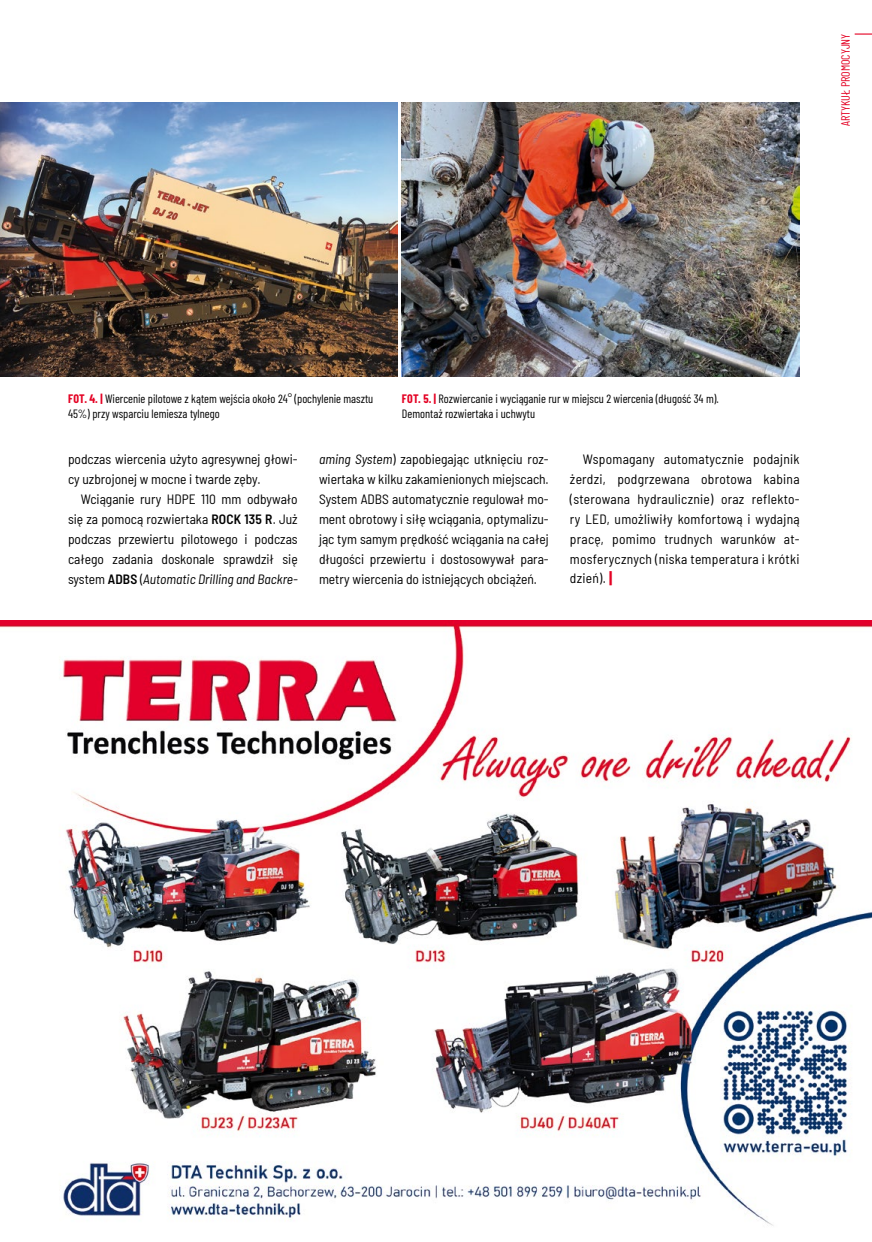
<style>
.page{position:relative;width:872px;height:1242px;background:#fff}
.page>*{position:absolute;margin:0;border:0;box-sizing:border-box;transform-origin:0 0}
.t1{font:semi-condensed 13.5px/20px "Barlow";color:#000;text-align:justify}
.t2{font:12px/14.4px "Barlow Condensed";color:#000}
.t3{font:12px "Barlow Condensed";color:#e40224}
.s1{font-weight:700;color:#e40224}
.s2{font-weight:600}
.s3{font-style:italic}
.s4{font-weight:700;font-size:16.5px;color:#e40224}
</style>
<div class="page">
<img style="left:0;top:102px;width:398px;height:275px">
<img style="left:402px;top:102px;width:397px;height:275px">
<svg style="left:854px;top:33px;width:18px;height:2px"></svg>
<img style="left:0;top:621px;width:872px;height:605px">
<p class="t3" style="left:837px;top:126px;width:94px;rotate:-90deg">ARTYKUŁ PROMOCYJNY</p>
<p class="t2" style="left:68px;top:391px;width:307px"><span class="s1">FOT. 4. |</span> Wiercenie pilotowe z kątem wejścia około 24° (pochylenie masztu<br>45%) przy wsparciu lemiesza tylnego</p>
<p class="t2" style="left:402px;top:391px;width:318px"><span class="s1">FOT. 5. |</span> Rozwiercanie i wyciąganie rur w miejscu 2 wiercenia (długość 34 m).<br>Demontaż rozwiertaka i uchwytu</p>
<p class="t1" style="left:68px;top:448px;width:231px">podczas wiercenia użyto agresywnej głowi&shy;cy uzbrojonej w mocne i twarde zęby.</p>
<p class="t1" style="left:68px;top:488px;width:231px;text-indent:13px">Wciąganie rury HDPE 110 mm odbywało się za pomocą rozwiertaka <span class="s2">ROCK 135 R</span>. Już podczas przewiertu pilotowego i podczas całego zadania doskonale sprawdził się system <span class="s2">ADBS</span> (<span class="s3">Automatic Drilling and Backre-</span></p>
<p class="t1" style="left:319px;top:448px;width:231px"><span class="s3">aming System</span>) zapobiegając utknięciu roz&shy;wiertaka w kilku zakamienionych miejscach.<br>System ADBS automatycznie regulował mo&shy;ment obrotowy i siłę wciągania, optymalizu&shy;jąc tym samym prędkość wciągania na całej długości przewiertu i dostosowywał para&shy;metry wiercenia do istniejących obciążeń.</p>
<p class="t1" style="left:570px;top:448px;width:231px;text-indent:13px">Wspomagany automatycznie podajnik żerdzi, podgrzewana obrotowa kabina (sterowana hydraulicznie) oraz reflekto&shy;ry LED, umożliwiły komfortową i wydajną pracę, pomimo trudnych warunków at&shy;mosferycznych (niska temperatura i krótki dzień). <span class="s4">|</span></p>
</div>
